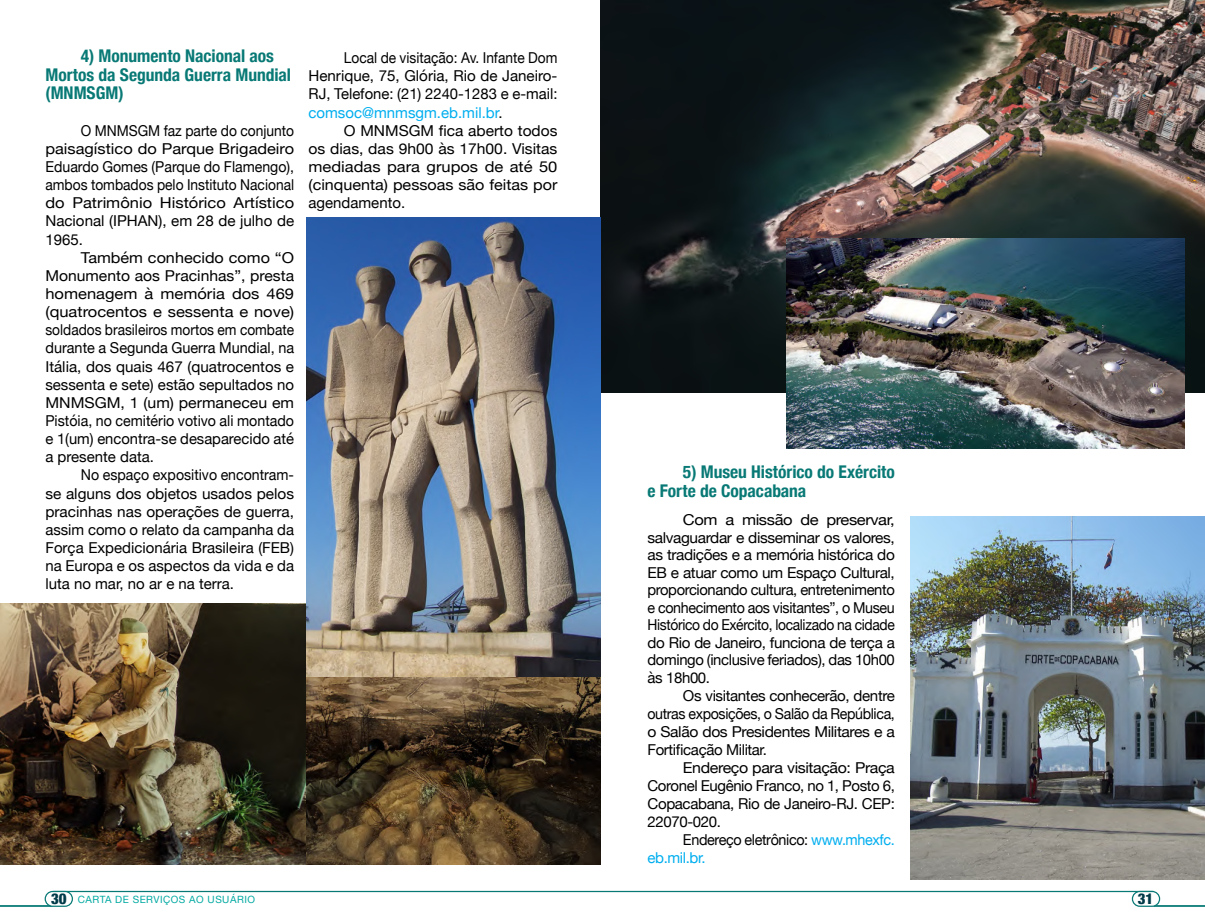
<style>
.page{position:relative;width:1205px;height:922px;background:#fff}
.page>*{position:absolute;margin:0;border:0;box-sizing:border-box;transform-origin:0 0}
.t1{font:700 condensed 17.5px/18.8px "Helvetica Neue";color:#087975}
.t2{font:15px/18.1px "Helvetica Neue";color:#000;text-align:justify;scale:1.08 1}
.t3{font:15px/18.1px "Helvetica Neue";color:#000;text-align:justify;scale:.92 1}
.t4{font:15px/17.5px "Helvetica Neue";color:#000;text-align:justify;scale:1.1 1}
.t5{font:15px/18.1px "Helvetica Neue";color:#000;text-align:justify}
.t6{font:15px/18.1px "Helvetica Neue";color:#000;text-align:justify;scale:.94 1}
.t7{font:15px/18px "Helvetica Neue";color:#000;text-align:justify;scale:1.07 1}
.t8{font:15px/18px "Helvetica Neue";letter-spacing:-.025em;color:#00aeef;scale:.96 1}
.t9{font:900 condensed 15px "Helvetica Neue";color:#003a48}
.t10{font:10px "Helvetica Neue";letter-spacing:.05em;color:#01a9a2}
.s1{color:#00aeef}
.s2{color:#000}
.s3{font-weight:900;font-stretch:condensed;font-size:15px;color:#003a48}
</style>
<div class="page">
<img style="left:0;top:603px;width:306px;height:260px">
<img style="left:306px;top:217px;width:295px;height:646px">
<img style="left:601px;top:0;width:604px;height:392px">
<img style="left:911px;top:516px;width:294px;height:363px">
<img style="left:787px;top:238px;width:397px;height:210px">
<hr style="left:1153px;top:904px;width:52px;height:2px;background:#087975">
<hr style="left:0;top:904px;width:53px;height:2px;background:#087975">
<hr style="left:53px;top:890px;width:1100px;height:1px;background:#087975">
<div style="left:45px;top:890px;width:28px;height:16px;border:1px solid #087975;border-radius:7px"></div>
<div style="left:1132px;top:890px;width:28px;height:16px;border:1px solid #087975;border-radius:7px"></div>
<p class="t1" style="left:45px;top:45px;width:247px;text-indent:35px">4) Monumento Nacional aos<br>Mortos da Segunda Guerra Mundial (MNMSGM)</p>
<p class="t3" style="left:45px;top:122px;width:272px;text-indent:35px">O MNMSGM faz parte do conjunto paisagístico do Parque Brigadeiro Eduardo Gomes (Parque do Flamengo), ambos tombados pelo Instituto Nacional do Patrimônio Histórico Artístico Nacional (IPHAN), em 28 de julho de 1965.</p>
<p class="t2" style="left:45px;top:249px;width:232px;text-indent:35px">Também conhecido como “O Monumento aos Pracinhas”, presta homenagem à memória dos 469 (quatrocentos e sessenta e nove) soldados brasileiros mortos em combate durante a Segunda Guerra Mundial, na Itália, dos quais 467 (quatrocentos e sessenta e sete) estão sepultados no MNMSGM, 1 (um) permaneceu em Pistóia, no cemitério votivo ali montado e 1(um) encontra-se desaparecido até a presente data.</p>
<p class="t6" style="left:45px;top:466px;width:266px;text-indent:35px">No espaço expositivo encontram&shy;se alguns dos objetos usados pelos pracinhas nas operações de guerra, assim como o relato da campanha da Força Expedicionária Brasileira (FEB) na Europa e os aspectos da vida e da luta no mar, no ar e na terra.</p>
<p class="t1" style="left:647px;top:461px;width:249px;text-indent:35px">5) Museu Histórico do Exército e Forte de Copacabana</p>
<p class="t3" style="left:308px;top:50px;width:272px;text-indent:35px">Local de visitação: Av. Infante Dom Henrique, 75, Glória, Rio de Janeiro-RJ, Telefone: (21) 2240-1283 e e-mail: <span class="s1">comsoc@mnmsgm.eb.mil.br</span>.</p>
<p class="t5" style="left:308px;top:122px;width:250px;text-indent:35px">O MNMSGM fica aberto todos os dias, das 9h00 às 17h00. Visitas mediadas para grupos de até 50 (cinquenta) pessoas são feitas por agendamento.</p>
<p class="t4" style="left:647px;top:512px;width:226px;text-indent:35px">Com a missão de preservar, salvaguardar e disseminar os valores, as tradições e a memória histórica do EB e atuar como um Espaço Cultural, proporcionando cultura, entretenimento e conhecimento aos visitantes”, o Museu Histórico do Exército, localizado na cidade do Rio de Janeiro, funciona de terça a domingo (inclusive feriados), das 10h00 às 18h00.</p>
<p class="t5" style="left:647px;top:687px;width:249px;text-indent:35px">Os visitantes conhecerão, dentre outras exposições, o Salão da República, o Salão dos Presidentes Militares e a Fortificação Militar.</p>
<p class="t7" style="left:647px;top:759px;width:233px;text-indent:35px">Endereço para visitação: Praça Coronel Eugênio Franco, no 1, Posto 6, Copacabana, Rio de Janeiro-RJ. CEP:<br>22070-020.</p>
<p class="t8" style="left:647px;top:831px;width:259px;text-indent:35px"><span class="s2">Endereço eletrônico:</span> www.mhexfc. eb.mil.br.</p>
<p class="t10" style="left:51px;top:892px;width:206px"><span class="s3">30</span> CARTA DE SERVIÇOS AO USUÁRIO</p>
<p class="t9" style="left:1138px;top:886px;width:17px">31</p>
</div>
